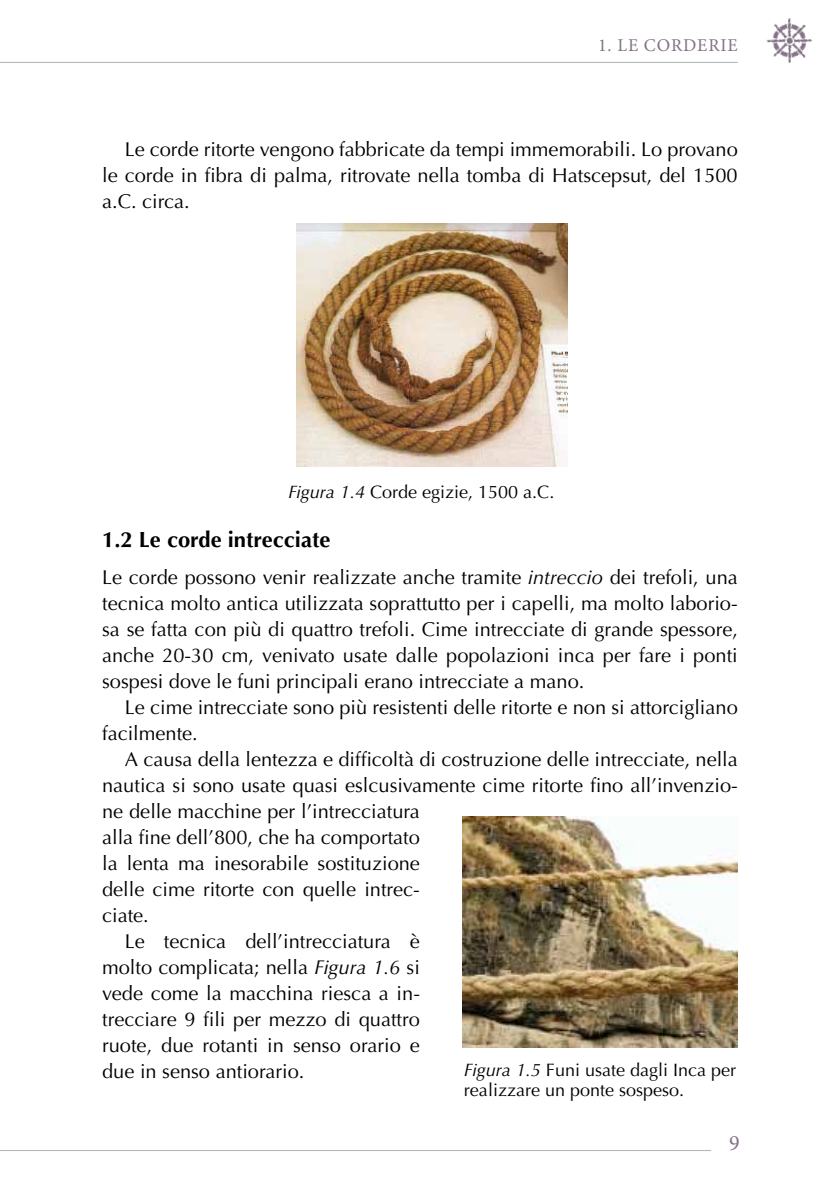
<style>
.page{position:relative;width:840px;height:1191px;background:#fff}
.page>*{position:absolute;margin:0;border:0;box-sizing:border-box;transform-origin:0 0}
.t1{font:700 22px "Optima LT Std";color:#000}
.t2{font:22px "Minion Pro";color:#847286}
.t3{font:20px/26px "Optima LT Std";color:#000;text-align:justify}
.t4{font:18px/20px "Optima LT Std";color:#000}
.t5{font:18px "Minion Pro";letter-spacing:.05em;color:#847286}
.s1{font-style:italic}
</style>
<div class="page">
<img style="left:766px;top:18px;width:47px;height:45px">
<hr style="left:0;top:62px;width:737px;height:1px;background:#b1b3b4">
<hr style="left:0;top:1150px;width:710px;height:1px;background:#b1b3b4">
<img style="left:296px;top:223px;width:271px;height:243px">
<img style="left:462px;top:816px;width:275px;height:231px">
<p class="t5" style="left:597px;top:34px;width:141px">1. LE CORDERIE</p>
<p class="t3" style="left:102px;top:137px;width:636px;text-indent:23px">Le corde ritorte vengono fabbricate da tempi immemorabili. Lo provano le corde in fibra di palma, ritrovate nella tomba di Hatscepsut, del 1500 a.C. circa.</p>
<p class="t4" style="left:288px;top:482px;width:268px"><span class="s1">Figura 1.4</span> Corde egizie, 1500 a.C.</p>
<p class="t1" style="left:102px;top:526px;width:229px">1.2 Le corde intrecciate</p>
<p class="t3" style="left:102px;top:564px;width:637px">Le corde possono venir realizzate anche tramite <span class="s1">intreccio</span> dei trefoli, una tecnica molto antica utilizzata soprattutto per i capelli, ma molto laborio&shy;sa se fatta con più di quattro trefoli. Cime intrecciate di grande spessore, anche 20-30 cm, venivato usate dalle popolazioni inca per fare i ponti sospesi dove le funi principali erano intrecciate a mano.</p>
<p class="t3" style="left:102px;top:694px;width:636px;text-indent:23px">Le cime intrecciate sono più resistenti delle ritorte e non si attorcigliano facilmente.</p>
<p class="t3" style="left:125px;top:746px;width:614px">A causa della lentezza e difficoltà di costruzione delle intrecciate, nella</p>
<p class="t3" style="left:102px;top:772px;width:636px">nautica si sono usate quasi eslcusivamente cime ritorte fino all’invenzio-</p>
<p class="t3" style="left:102px;top:798px;width:319px">ne delle macchine per l’intrecciatura</p>
<p class="t3" style="left:102px;top:824px;width:319px">alla fine dell’800, che ha comportato</p>
<p class="t3" style="left:102px;top:850px;width:319px">la lenta ma inesorabile sostituzione</p>
<p class="t3" style="left:102px;top:876px;width:319px">delle cime ritorte con quelle intrec-</p>
<p class="t3" style="left:102px;top:902px;width:48px">ciate.</p>
<p class="t3" style="left:125px;top:928px;width:296px">Le tecnica dell’intrecciatura è</p>
<p class="t3" style="left:102px;top:954px;width:319px">molto complicata; nella <span class="s1">Figura 1.6</span> si</p>
<p class="t3" style="left:102px;top:980px;width:319px">vede come la macchina riesca a in-</p>
<p class="t3" style="left:102px;top:1006px;width:319px">trecciare 9 fili per mezzo di quattro</p>
<p class="t3" style="left:102px;top:1032px;width:319px">ruote, due rotanti in senso orario e</p>
<p class="t3" style="left:102px;top:1058px;width:204px">due in senso antiorario.</p>
<p class="t4" style="left:463px;top:1059px;width:273px"><span class="s1">Figura 1.5</span> Funi usate dagli Inca per realizzare un ponte sospeso.</p>
<p class="t2" style="left:728px;top:1128px;width:12px">9</p>
</div>
